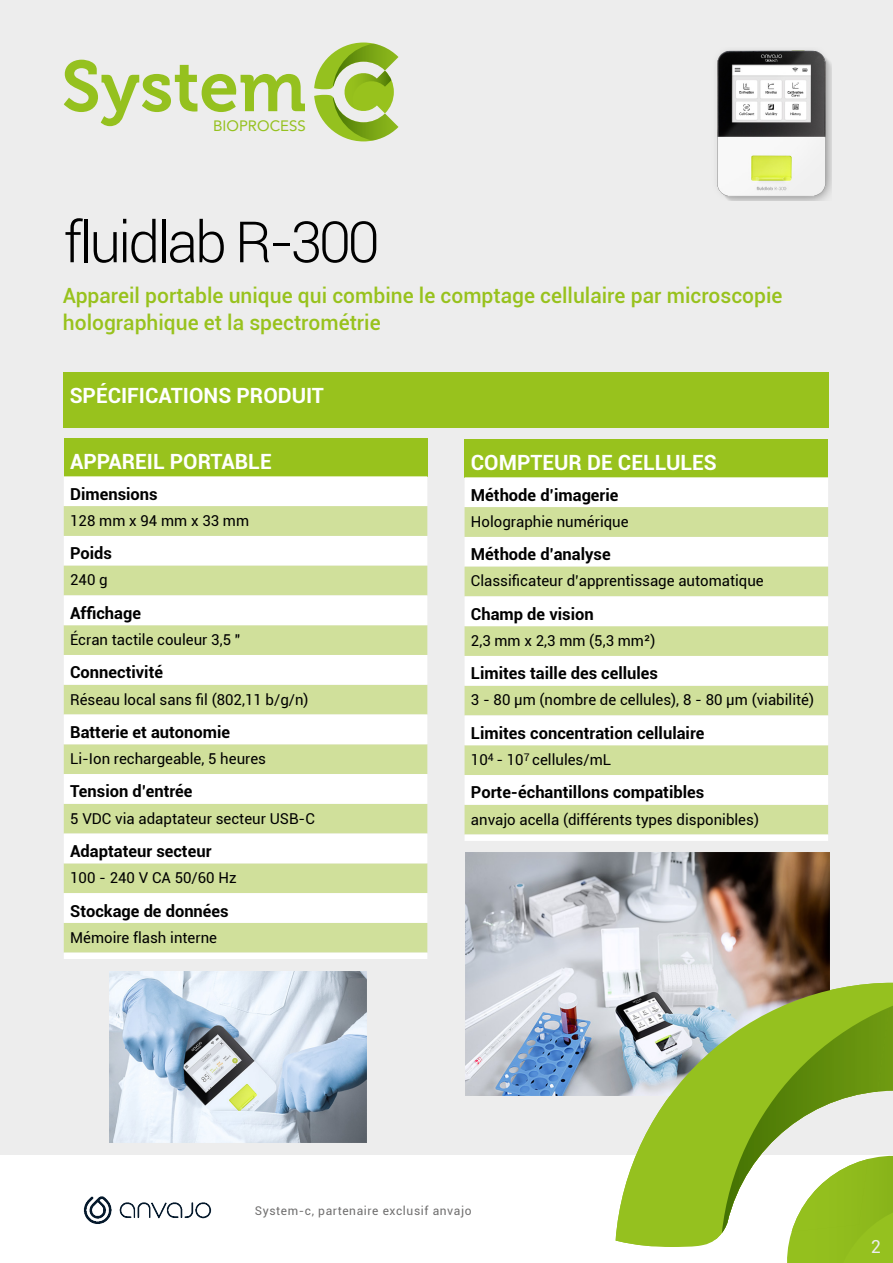
<style>
.page{position:relative;width:893px;height:1263px;background:#fff}
.page>*{position:absolute;margin:0;border:0;box-sizing:border-box;transform-origin:0 0}
._1-TitreProduit{font:300 57px "Roboto";letter-spacing:-.05em;color:#000}
._1-SsTitreProduit{font:500 21px/27px "Roboto";color:#98c21d}
._2-titreTabSpec{font:700 21px "Roboto";color:#fff}
.t1{font:18px "Roboto";color:#ededed}
._2-SsTitresTab{font:700 16.5px "Roboto";color:#000}
._2-TxtSpecTab{font:15px "Roboto";color:#000}
.t2{font:15px "Avenir";color:#95c11f}
.t3{font:12px "Roboto";letter-spacing:.05em;color:#706f6f}
</style>
<div class="page">
<div style="left:0;top:0;width:893px;height:1154px;background:#ededed"></div>
<svg style="left:64px;top:60px;width:241px;height:66px"></svg>
<svg style="left:314px;top:43px;width:84px;height:98px"></svg>
<img style="left:83px;top:1196px;width:129px;height:28px">
<div style="left:63px;top:372px;width:766px;height:55px;background:#98c21d"></div>
<div style="left:64px;top:438px;width:363px;height:38px;background:#98c21d"></div>
<div style="left:64px;top:476px;width:363px;height:30px;background:#fff"></div>
<svg style="left:64px;top:506px;width:363px;height:89px;background:#dfeabc"></svg>
<svg style="left:64px;top:596px;width:363px;height:363px;background:#e8efce"></svg>
<div style="left:465px;top:439px;width:363px;height:38px;background:#98c21d"></div>
<div style="left:465px;top:477px;width:363px;height:30px;background:#fff"></div>
<svg style="left:465px;top:507px;width:363px;height:89px;background:#dfeabc"></svg>
<svg style="left:465px;top:597px;width:363px;height:244px;background:#e8efce"></svg>
<img style="left:717px;top:50px;width:115px;height:151px">
<img style="left:466px;top:853px;width:363px;height:242px">
<img style="left:109px;top:971px;width:258px;height:172px">
<svg style="left:615px;top:983px;width:278px;height:264px;fill:#95c11f"></svg>
<svg style="left:722px;top:989px;width:171px;height:274px"></svg>
<p class="t2" style="left:213px;top:114px;width:94px">BIOPROCESS</p>
<p class="_1-TitreProduit" style="left:64px;top:202px;width:317px">fluidlab R-300</p>
<p class="_1-SsTitreProduit" style="left:63px;top:281px;width:721px">Appareil portable unique qui combine le comptage cellulaire par microscopie holographique et la spectrométrie</p>
<p class="_2-titreTabSpec" style="left:70px;top:381px;width:256px">SPÉCIFICATIONS PRODUIT</p>
<p class="_2-titreTabSpec" style="left:70px;top:447px;width:203px">APPAREIL PORTABLE</p>
<p class="_2-SsTitresTab" style="left:70px;top:482px;width:89px">Dimensions</p>
<p class="_2-TxtSpecTab" style="left:70px;top:510px;width:181px">128 mm x 94 mm x 33 mm</p>
<p class="_2-SsTitresTab" style="left:70px;top:542px;width:43px">Poids</p>
<p class="_2-TxtSpecTab" style="left:70px;top:570px;width:39px">240 g</p>
<p class="_2-SsTitresTab" style="left:70px;top:601px;width:72px">Affichage</p>
<p class="_2-TxtSpecTab" style="left:70px;top:629px;width:172px">Écran tactile couleur 3,5 "</p>
<p class="_2-SsTitresTab" style="left:70px;top:661px;width:94px">Connectivité</p>
<p class="_2-TxtSpecTab" style="left:70px;top:689px;width:240px">Réseau local sans fil (802,11 b/g/n)</p>
<p class="_2-SsTitresTab" style="left:70px;top:720px;width:162px">Batterie et autonomie</p>
<p class="_2-TxtSpecTab" style="left:70px;top:748px;width:197px">Li-Ion rechargeable, 5 heures</p>
<p class="_2-SsTitresTab" style="left:70px;top:780px;width:124px">Tension d’entrée</p>
<p class="_2-TxtSpecTab" style="left:70px;top:808px;width:246px">5 VDC via adaptateur secteur USB-C</p>
<p class="_2-SsTitresTab" style="left:70px;top:839px;width:143px">Adaptateur secteur</p>
<p class="_2-TxtSpecTab" style="left:70px;top:867px;width:168px">100 - 240 V CA 50/60 Hz</p>
<p class="_2-SsTitresTab" style="left:70px;top:899px;width:160px">Stockage de données</p>
<p class="_2-TxtSpecTab" style="left:70px;top:927px;width:148px">Mémoire flash interne</p>
<p class="_2-titreTabSpec" style="left:471px;top:448px;width:247px">COMPTEUR DE CELLULES</p>
<p class="_2-SsTitresTab" style="left:471px;top:483px;width:149px">Méthode d’imagerie</p>
<p class="_2-TxtSpecTab" style="left:471px;top:511px;width:159px">Holographie numérique</p>
<p class="_2-SsTitresTab" style="left:471px;top:543px;width:141px">Méthode d’analyse</p>
<p class="_2-TxtSpecTab" style="left:471px;top:570px;width:294px">Classificateur d’apprentissage automatique</p>
<p class="_2-SsTitresTab" style="left:471px;top:602px;width:124px">Champ de vision</p>
<p class="_2-TxtSpecTab" style="left:471px;top:630px;width:186px">2,3 mm x 2,3 mm (5,3 mm²)</p>
<p class="_2-SsTitresTab" style="left:471px;top:662px;width:189px">Limites taille des cellules</p>
<p class="_2-TxtSpecTab" style="left:471px;top:690px;width:345px">3 - 80 µm (nombre de cellules), 8 - 80 µm (viabilité)</p>
<p class="_2-SsTitresTab" style="left:471px;top:721px;width:235px">Limites concentration cellulaire</p>
<p class="_2-TxtSpecTab" style="left:471px;top:749px;width:142px">10<sup>4</sup> - 10<sup>7</sup> cellules/mL</p>
<p class="_2-SsTitresTab" style="left:471px;top:781px;width:235px">Porte-échantillons compatibles</p>
<p class="_2-TxtSpecTab" style="left:471px;top:809px;width:290px">anvajo acella (différents types disponibles)</p>
<p class="t3" style="left:255px;top:1202px;width:218px">System-c, partenaire exclusif anvajo</p>
<p class="t1" style="left:871px;top:1234px;width:12px">2</p>
</div>
